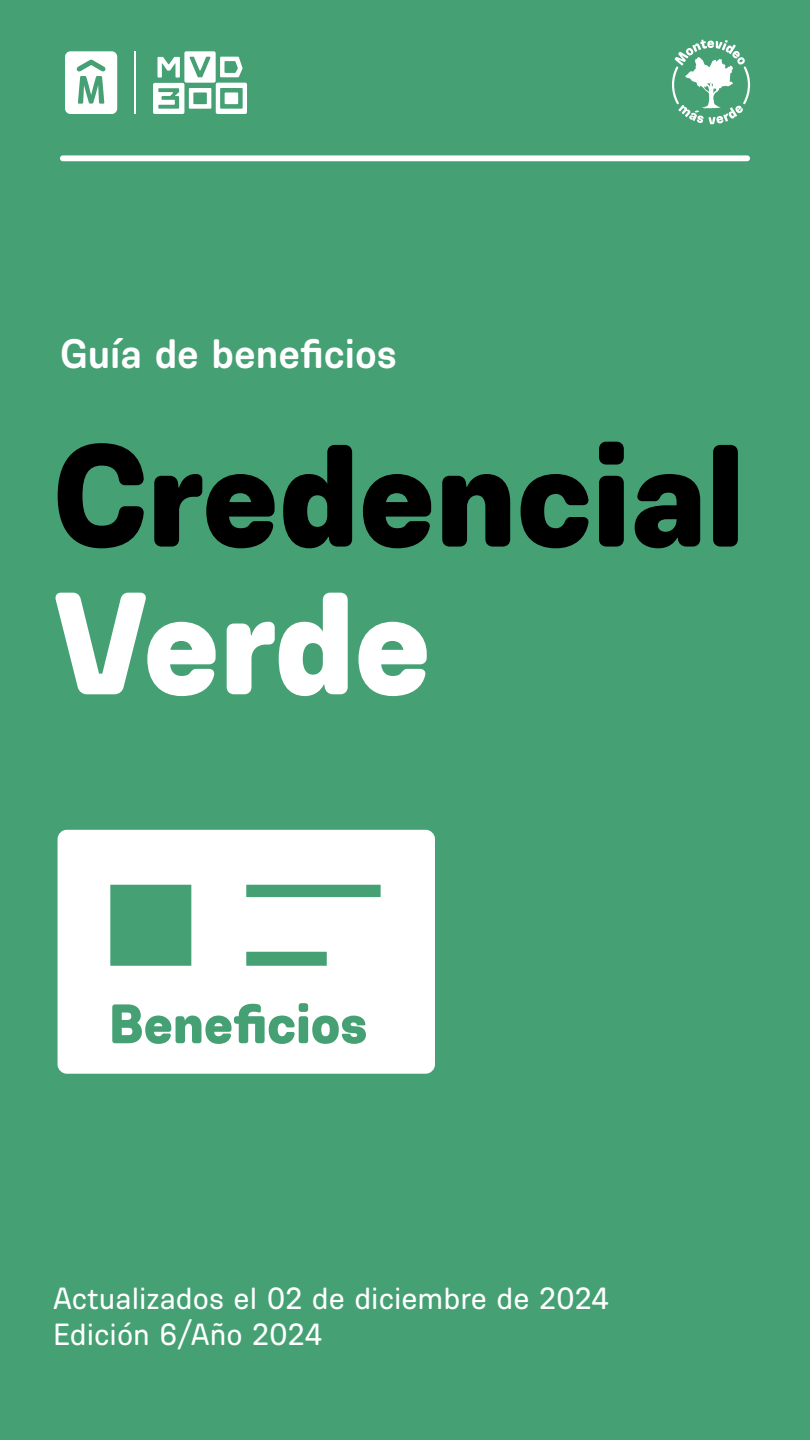
<style>
.page{position:relative;width:810px;height:1440px;background:#45a174}
.page>*{position:absolute;margin:0;border:0;box-sizing:border-box;transform-origin:0 0}
.t1{font:900 147.75px "Ciudadana";color:#000}
.t2{font:900 147.75px "Ciudadana";letter-spacing:-.005em;color:#fff}
.t3{font:700 42px "Ciudadana";color:#fff}
.t4{font:31.5px/36px "Ciudadana";color:#fff}
</style>
<div class="page">
<svg style="left:58px;top:830px;width:377px;height:244px;background:#e9f4ee"></svg>
<svg style="left:112px;top:1003px;width:254px;height:41px"></svg>
<svg style="left:672px;top:40px;width:78px;height:84px"></svg>
<div style="left:60px;top:155px;width:690px;height:6px;background:#fff;border-radius:3px"></div>
<svg style="left:153px;top:51px;width:94px;height:63px"></svg>
<hr style="left:135px;top:51px;width:1px;height:63px;background:#fff">
<svg style="left:65px;top:51px;width:52px;height:63px"></svg>
<h2 class="t3" style="left:60px;top:328px;width:338px">Guía de beneficios</h2>
<h1 class="t1" style="left:53px;top:404px;width:693px">Credencial</h1>
<h1 class="t2" style="left:53px;top:552px;width:380px">Verde</h1>
<p class="t4" style="left:53px;top:1280px;width:558px">Actualizados el 02 de diciembre de 2024<br>Edición 6/Año 2024</p>
</div>
